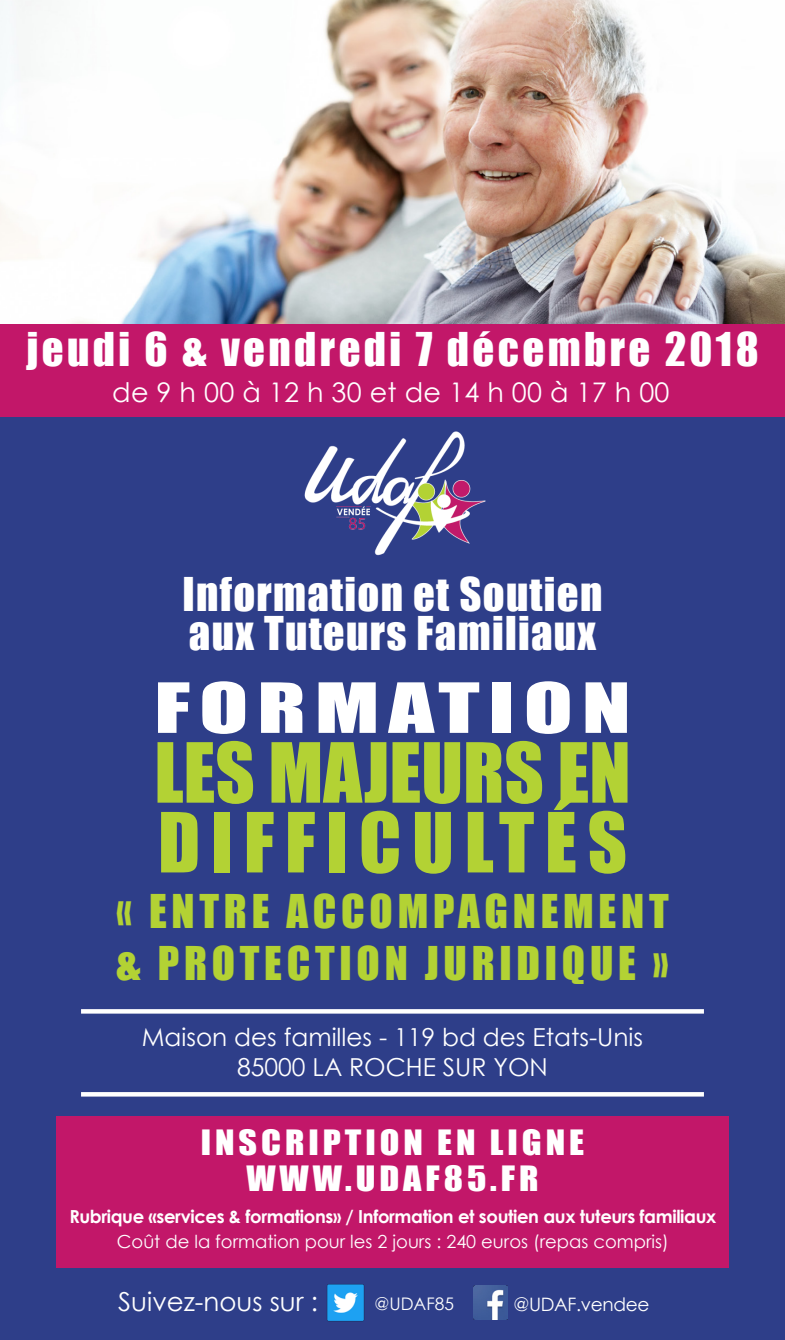
<style>
.page{position:relative;width:785px;height:1340px;background:#fff}
.page>*{position:absolute;margin:0;border:0;box-sizing:border-box;transform-origin:0 0}
.t1{font:76.5px "Impact";color:#b3d234}
.t2{font:76.5px "Impact";letter-spacing:.14em;color:#b3d234}
.t3{font:63.9px "Impact";letter-spacing:.1em;color:#fff;scale:1.41 1}
.t4{font:42.75px "Impact";letter-spacing:.11em;color:#b3d234}
.t5{font:42.75px "Impact";letter-spacing:.03em;color:#fff}
.t6{font:42.75px "Impact";letter-spacing:.08em;color:#fff}
.t7{font:31.95px "Impact";letter-spacing:.11em;color:#fff;scale:1.12 1}
.t8{font:27px "Century Gothic";letter-spacing:.01em;color:#fff}
.t9{font:26.1px "Century Gothic";color:#fff}
.t10{font:24.75px "Century Gothic";color:#fff}
.t11{font:18.45px "Century Gothic";letter-spacing:-.02em;color:#fff}
.t12{font:700 18px "Century Gothic";letter-spacing:-.02em;color:#fff}
.t13{font:18px "Century Gothic";color:#fff}
.t14{font:17.32px "Century Gothic";color:#fff}
</style>
<div class="page">
<div style="left:0;top:332px;width:784px;height:1007px;background:#2e3e89"></div>
<img style="left:0;top:0;width:784px;height:324px">
<div style="left:0;top:324px;width:784px;height:92px;background:#c21769"></div>
<svg style="left:81px;top:1009px;width:622px;height:4px;background:#f8f8fb"></svg>
<svg style="left:81px;top:1092px;width:622px;height:4px;background:#fafafc"></svg>
<div style="left:56px;top:1116px;width:672px;height:151px;background:#c21769"></div>
<img style="left:293px;top:416px;width:198px;height:140px">
<img style="left:327px;top:1284px;width:38px;height:38px">
<img style="left:473px;top:1285px;width:35px;height:34px">
<p class="t6" style="left:26px;top:316px;width:733px">jeudi 6 &amp; vendredi 7 décembre 2018</p>
<p class="t8" style="left:112px;top:373px;width:558px">de 9 h 00 à 12 h 30 et de 14 h 00 à 17 h 00</p>
<p class="t5" style="left:182px;top:561px;width:421px">Information et Soutien</p>
<p class="t5" style="left:189px;top:599px;width:408px">aux Tuteurs Familiaux</p>
<p class="t3" style="left:154px;top:658px;width:339px">FORMATION</p>
<p class="t1" style="left:154px;top:713px;width:478px">LES MAJEURS EN</p>
<p class="t2" style="left:158px;top:783px;width:470px">DIFFICULTÉS</p>
<p class="t4" style="left:116px;top:878px;width:554px">« ENTRE ACCOMPAGNEMENT</p>
<p class="t4" style="left:116px;top:929px;width:554px">&amp; PROTECTION JURIDIQUE »</p>
<p class="t10" style="left:142px;top:1020px;width:503px">Maison des familles - 119 bd des Etats-Unis</p>
<p class="t10" style="left:237px;top:1049px;width:312px">85000 LA ROCHE SUR YON</p>
<p class="t7" style="left:201px;top:1117px;width:344px">INSCRIPTION EN LIGNE</p>
<p class="t7" style="left:246px;top:1153px;width:262px">WWW.UDAF85.FR</p>
<p class="t12" style="left:69px;top:1202px;width:648px">Rubrique «services &amp; formations» / Information et soutien aux tuteurs familiaux</p>
<p class="t13" style="left:117px;top:1228px;width:553px">Coût de la formation pour les 2 jours : 240 euros (repas compris)</p>
<p class="t9" style="left:118px;top:1282px;width:201px">Suivez-nous sur :</p>
<p class="t14" style="left:374px;top:1291px;width:81px">@UDAF85</p>
<p class="t11" style="left:513px;top:1291px;width:137px">@UDAF.vendee</p>
</div>
